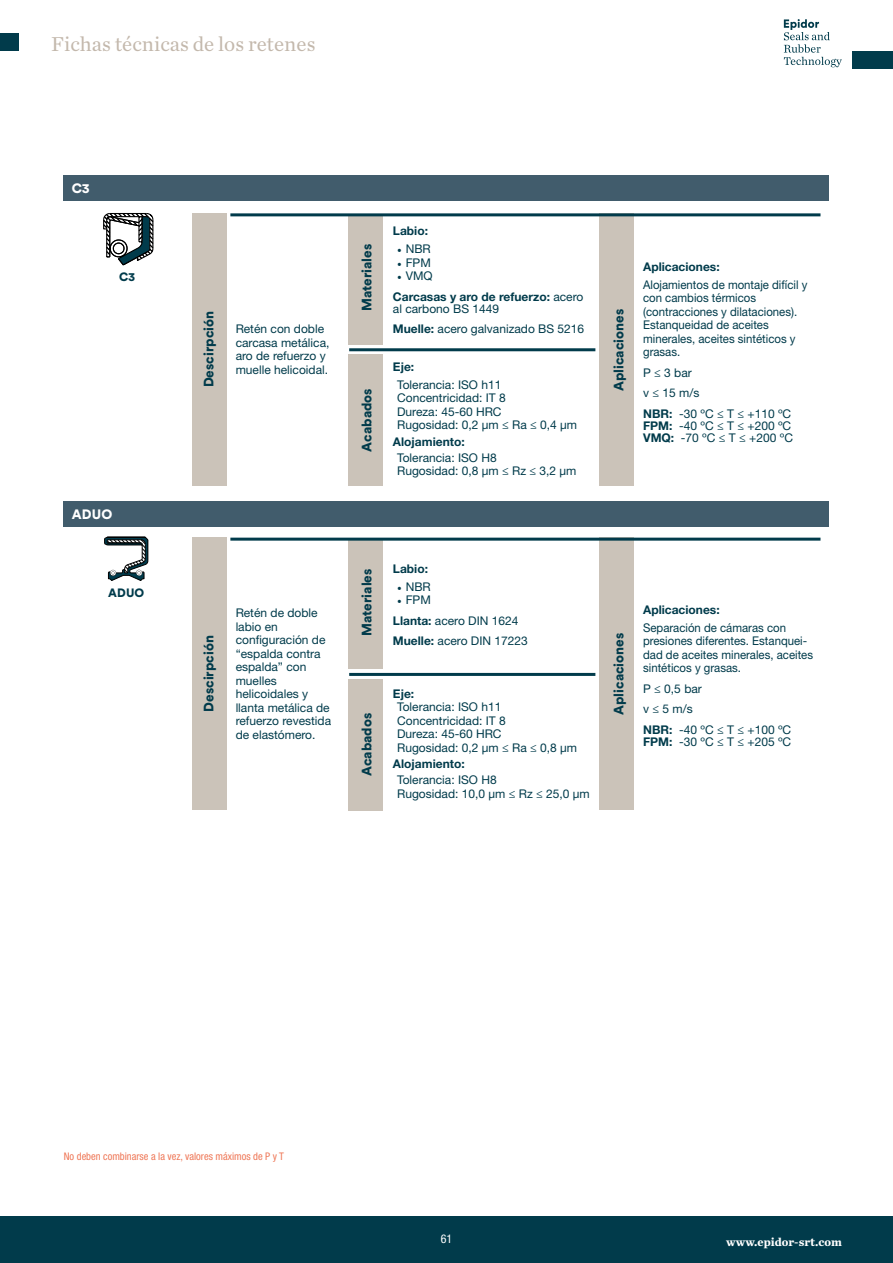
<style>
.page{position:relative;width:893px;height:1263px;background:#fff}
.page>*{position:absolute;margin:0;border:0;box-sizing:border-box;transform-origin:0 0}
.t1{font:21px "Chronicle Text G1";color:#c3b8ac}
.t2{font:900 13.5px "Circular Std";color:#013b4b}
.t3{font:900 13.5px "Circular Std";letter-spacing:.01em;color:#fff}
.t4{font:12px/13.5px "Helvetica Neue LT Std";color:#013b4b}
.t5{font:12px/13.5px "Helvetica Neue LT Std";color:#013b4b;scale:.95 1}
.t6{font:700 12px/20.5px "Helvetica Neue LT Std";color:#013b4b}
.t7{font:700 12px "Chronicle Text G1";color:#fff}
.t8{font:900 12px "Circular Std";letter-spacing:.01em;color:#013b4b}
.t9{font:condensed 12px "Helvetica Neue LT Std";color:#fff}
.t10{font:condensed 10.5px "Helvetica Neue LT Std";color:#ef7858}
.s1{font-family:"Minion Pro"}
.s2{font-family:"Minion Pro";font-weight:400}
.s3{font-weight:400}
.s4{font-weight:700}
</style>
<div class="page">
<svg style="left:784px;top:19px;width:58px;height:48px"></svg>
<div style="left:0;top:1216px;width:893px;height:47px;background:#013b4b"></div>
<div style="left:0;top:34px;width:19px;height:17px;background:#013b4b"></div>
<div style="left:852px;top:51px;width:41px;height:17px;background:#013b4b"></div>
<div style="left:349px;top:538px;width:34px;height:131px;background:#cbc3b9"></div>
<div style="left:349px;top:679px;width:34px;height:131px;background:#cbc3b9"></div>
<hr style="left:349px;top:673px;width:246px;height:3px;background:#013b4b">
<div style="left:64px;top:175px;width:765px;height:26px;background:#415c6c"></div>
<div style="left:64px;top:501px;width:765px;height:26px;background:#415c6c"></div>
<div style="left:600px;top:214px;width:34px;height:272px;background:#cbc3b9"></div>
<div style="left:600px;top:538px;width:34px;height:272px;background:#cbc3b9"></div>
<div style="left:349px;top:214px;width:34px;height:131px;background:#cbc3b9"></div>
<div style="left:349px;top:354px;width:34px;height:131px;background:#cbc3b9"></div>
<hr style="left:230px;top:213px;width:590px;height:3px;background:#013b4b">
<hr style="left:230px;top:538px;width:590px;height:3px;background:#013b4b">
<div style="left:192px;top:213px;width:34px;height:272px;background:#cbc3b9"></div>
<div style="left:192px;top:537px;width:34px;height:272px;background:#cbc3b9"></div>
<hr style="left:349px;top:348px;width:246px;height:3px;background:#013b4b">
<svg style="left:103px;top:213px;width:51px;height:53px"></svg>
<svg style="left:104px;top:537px;width:44px;height:44px"></svg>
<h1 class="t1" style="left:51px;top:28px;width:266px">Fichas técnicas de los retenes</h1>
<p class="t3" style="left:72px;top:179px;width:19px">C3</p>
<p class="t8" style="left:119px;top:269px;width:17px">C3</p>
<p class="t3" style="left:72px;top:505px;width:42px">ADUO</p>
<p class="t8" style="left:108px;top:585px;width:38px">ADUO</p>
<p class="t2" style="left:200px;top:387px;width:78px;rotate:-90deg">Descirpción</p>
<p class="t4" style="left:236px;top:322px;width:95px">Retén con doble carcasa metálica, aro de refuerzo y muelle helicoidal.</p>
<p class="t2" style="left:358px;top:311px;width:69px;rotate:-90deg">Materiales</p>
<p class="t2" style="left:358px;top:451px;width:65px;rotate:-90deg">Acabados</p>
<p class="t6" style="left:393px;top:221px;width:37px">Labio:</p>
<p class="t4" style="left:397px;top:242px;width:35px"><span class="s1">•</span> NBR</p>
<p class="t4" style="left:397px;top:256px;width:35px"><span class="s1">•</span> FPM</p>
<p class="t6" style="left:393px;top:265px;width:192px;text-indent:4px"><span class="s2">•</span> <span class="s3">VMQ<br></span>Carcasas y aro de refuerzo: <span class="s3">acero</span></p>
<p class="t4" style="left:393px;top:298px;width:193px;line-height:20.5px">al carbono BS 1449<br><span class="s4">Muelle:</span> acero galvanizado BS 5216</p>
<p class="t6" style="left:393px;top:356px;width:23px">Eje:</p>
<p class="t4" style="left:397px;top:378px;width:181px">Tolerancia: ISO h11<br>Concentricidad: IT 8<br>Dureza: 45-60 HRC<br>Rugosidad: 0,2 µm ≤ Ra ≤ 0,4 µm</p>
<p class="t6" style="left:393px;top:431px;width:73px">Alojamiento:</p>
<p class="t4" style="left:397px;top:451px;width:181px">Tolerancia: ISO H8<br>Rugosidad: 0,8 µm ≤ Rz ≤ 3,2 µm</p>
<p class="t2" style="left:610px;top:391px;width:84px;rotate:-90deg">Aplicaciones</p>
<p class="t6" style="left:643px;top:256px;width:78px">Aplicaciones:</p>
<p class="t5" style="left:643px;top:278px;width:174px">Alojamientos de montaje difícil y con cambios térmicos (contracciones y dilataciones).<br>Estanqueidad de aceites minerales, aceites sintéticos y grasas.</p>
<p class="t4" style="left:643px;top:362px;width:150px;line-height:20.5px">P ≤ 3 bar<br>v ≤ 15 m/s<br><span class="s4">NBR:</span> -30 ºC ≤ T ≤ +110 ºC</p>
<p class="t4" style="left:643px;top:419px;width:151px;line-height:12px"><span class="s4">FPM:</span> -40 ºC ≤ T ≤ +200 ºC<br><span class="s4">VMQ:</span> -70 ºC ≤ T ≤ +200 ºC</p>
<p class="t2" style="left:200px;top:712px;width:78px;rotate:-90deg">Descirpción</p>
<p class="t4" style="left:236px;top:606px;width:97px">Retén de doble labio en configuración de “espalda contra espalda” con muelles helicoidales y llanta metálica de refuerzo revestida de elastómero.</p>
<p class="t2" style="left:358px;top:636px;width:69px;rotate:-90deg">Materiales</p>
<p class="t2" style="left:358px;top:776px;width:65px;rotate:-90deg">Acabados</p>
<p class="t6" style="left:393px;top:558px;width:37px">Labio:</p>
<p class="t4" style="left:397px;top:579px;width:35px"><span class="s1">•</span> NBR</p>
<p class="t4" style="left:393px;top:589px;width:136px;line-height:20.5px;text-indent:4px"><span class="s1">•</span> FPM<br><span class="s4">Llanta:</span> acero DIN 1624<br><span class="s4">Muelle:</span> acero DIN 17223</p>
<p class="t6" style="left:393px;top:683px;width:23px">Eje:</p>
<p class="t4" style="left:397px;top:700px;width:181px">Tolerancia: ISO h11<br>Concentricidad: IT 8<br>Dureza: 45-60 HRC<br>Rugosidad: 0,2 µm ≤ Ra ≤ 0,8 µm</p>
<p class="t6" style="left:393px;top:753px;width:73px">Alojamiento:</p>
<p class="t4" style="left:397px;top:773px;width:194px">Tolerancia: ISO H8<br>Rugosidad: 10,0 µm ≤ Rz ≤ 25,0 µm</p>
<p class="t2" style="left:610px;top:715px;width:84px;rotate:-90deg">Aplicaciones</p>
<p class="t6" style="left:643px;top:599px;width:78px">Aplicaciones:</p>
<p class="t5" style="left:643px;top:621px;width:180px">Separación de cámaras con presiones diferentes. Estanquei&shy;dad de aceites minerales, aceites sintéticos y grasas.</p>
<p class="t4" style="left:643px;top:678px;width:150px;line-height:20.5px">P ≤ 0,5 bar<br>v ≤ 5 m/s<br><span class="s4">NBR:</span> -40 ºC ≤ T ≤ +100 ºC</p>
<p class="t4" style="left:643px;top:735px;width:150px"><span class="s4">FPM:</span> -30 ºC ≤ T ≤ +205 ºC</p>
<p class="t10" style="left:64px;top:1150px;width:222px">No deben combinarse a la vez, valores máximos de P y T</p>
<p class="t9" style="left:441px;top:1232px;width:13px">61</p>
<p class="t7" style="left:726px;top:1232px;width:117px">www.epidor-srt.com</p>
</div>
